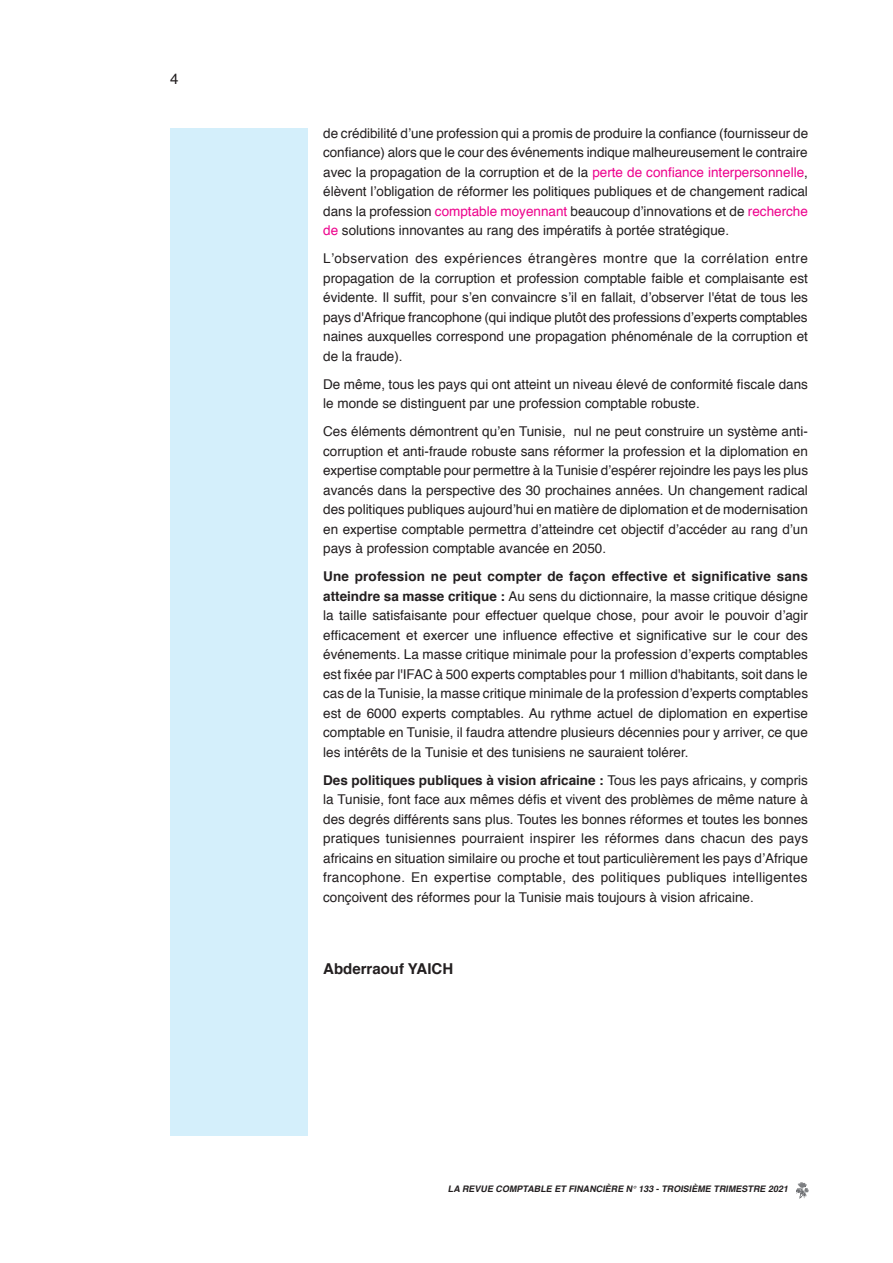
<style>
.page{position:relative;width:893px;height:1263px;background:#fff}
.page>*{position:absolute;margin:0;border:0;box-sizing:border-box;transform-origin:0 0}
.Style{font:700 15px "Helvetica";color:#231f20}
.t1{font:15px "Helvetica";color:#231f20}
.t2{font:13.5px/19.5px "Helvetica";color:#231f20;text-align:justify}
.t3{font:italic 700 9px "Helvetica";color:#231f20}
.s1{color:#ed028c}
.s2{font-weight:700}
.s3{font-weight:400}
</style>
<div class="page">
<img style="left:796px;top:1182px;width:13px;height:17px">
<div style="left:170px;top:128px;width:138px;height:1007px;background:#d4effb"></div>
<p class="t1" style="left:170px;top:67px;width:10px">4</p>
<p class="t2" style="left:323px;top:124px;width:486px">de crédibilité d’une profession qui a promis de produire la confiance (fournisseur de confiance) alors que le cour des événements indique malheureusement le contraire avec la propagation de la corruption et de la <span class="s1">perte de confiance interpersonnelle</span>, élèvent l’obligation de réformer les politiques publiques et de changement radical dans la profession <span class="s1">comptable moyennant</span> beaucoup d’innovations et de <span class="s1">recherche de</span> solutions innovantes au rang des impératifs à portée stratégique.</p>
<p class="t2" style="left:323px;top:249px;width:486px">L’observation des expériences étrangères montre que la corrélation entre propagation de la corruption et profession comptable faible et complaisante est évidente. Il suffit, pour s’en convaincre s’il en fallait, d’observer l'état de tous les pays d'Afrique francophone (qui indique plutôt des professions d’experts comptables naines auxquelles correspond une propagation phénoménale de la corruption et de la fraude).</p>
<p class="t2" style="left:323px;top:375px;width:486px">De même, tous les pays qui ont atteint un niveau élevé de conformité fiscale dans le monde se distinguent par une profession comptable robuste.</p>
<p class="t2" style="left:323px;top:422px;width:486px">Ces éléments démontrent qu’en Tunisie, nul ne peut construire un système anti&shy;corruption et anti-fraude robuste sans réformer la profession et la diplomation en expertise comptable pour permettre à la Tunisie d’espérer rejoindre les pays les plus avancés dans la perspective des 30 prochaines années. Un changement radical des politiques publiques aujourd’hui en matière de diplomation et de modernisation en expertise comptable permettra d’atteindre cet objectif d’accéder au rang d’un pays à profession comptable avancée en 2050.</p>
<p class="t2" style="left:323px;top:567px;width:486px"><span class="s2">Une profession ne peut compter de façon effective et significative sans atteindre sa masse critique :</span> Au sens du dictionnaire, la masse critique désigne la taille satisfaisante pour effectuer quelque chose, pour avoir le pouvoir d’agir efficacement et exercer une influence effective et significative sur le cour des événements. La masse critique minimale pour la profession d’experts comptables est fixée par l'IFAC à 500 experts comptables pour 1 million d'habitants, soit dans le cas de la Tunisie, la masse critique minimale de la profession d’experts comptables est de 6000 experts comptables. Au rythme actuel de diplomation en expertise comptable en Tunisie, il faudra attendre plusieurs décennies pour y arriver, ce que les intérêts de la Tunisie et des tunisiens ne sauraient tolérer.</p>
<p class="t2" style="left:323px;top:771px;width:486px"><span class="s2">Des politiques publiques à vision africaine :</span> Tous les pays africains, y compris la Tunisie, font face aux mêmes défis et vivent des problèmes de même nature à des degrés différents sans plus. Toutes les bonnes réformes et toutes les bonnes pratiques tunisiennes pourraient inspirer les réformes dans chacun des pays africains en situation similaire ou proche et tout particulièrement les pays d’Afrique francophone. En expertise comptable, des politiques publiques intelligentes conçoivent des réformes pour la Tunisie mais toujours à vision africaine.</p>
<p class="Style" style="left:323px;top:957px;width:132px">Abderraouf YAICH</p>
<p class="t3" style="left:448px;top:1182px;width:344px">LA REVUE COMPTABLE ET FINANCIÈRE N<span class="s3">°</span>133 -TROISIÈME TRIMESTRE 2021</p>
</div>
